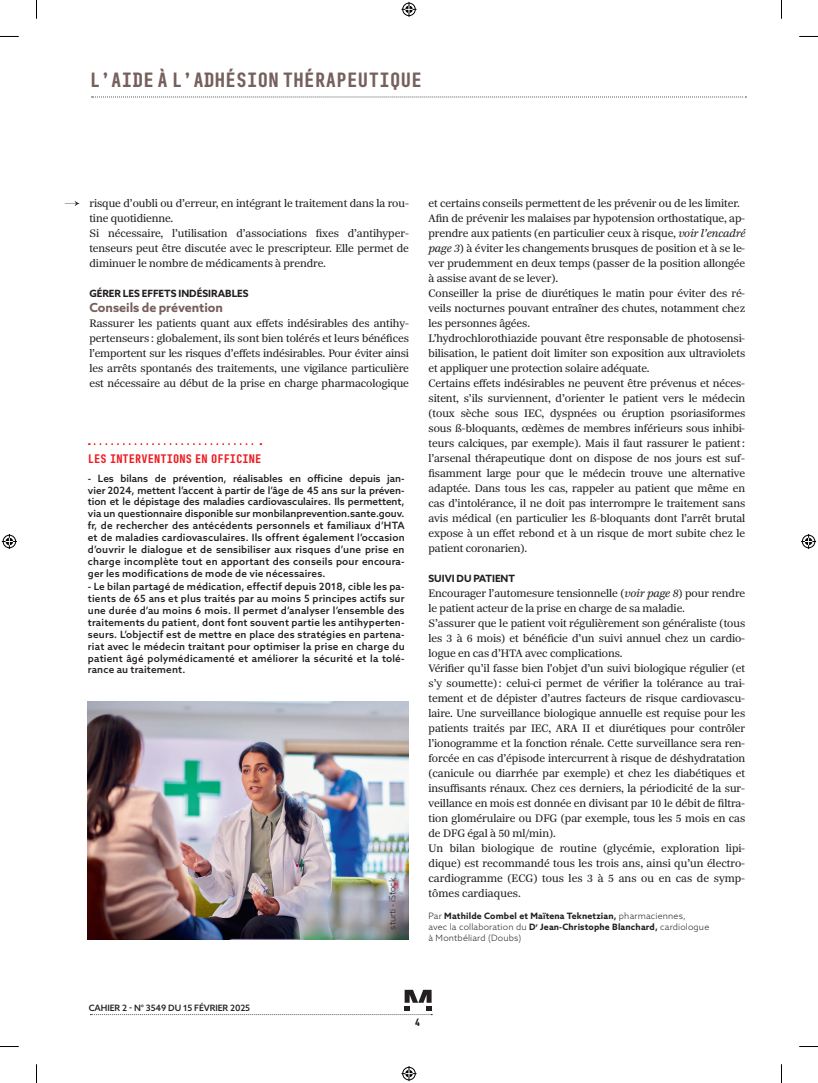
<style>
.page{position:relative;width:818px;height:1083px;background:#fff}
.page>*{position:absolute;margin:0;border:0;box-sizing:border-box;transform-origin:0 0}
.t1{font:700 18.75px "BC Sklonar";letter-spacing:.02em;color:#76605c}
.t2{font:700 12.5px "Azo Sans";color:#76605c}
.t3{font:700 11.25px "BC Sklonar";letter-spacing:.01em;color:#ee1d23}
.t4{font:10.62px/15px "Richmond Text";color:#231f20}
.t5{font:500 10px/11.9px "Azo Sans";letter-spacing:.02em;color:#231f20;text-align:justify}
.t6{font:700 10px "Azo Sans";color:#231f20}
.t7{font:700 10px "BC Sklonar";color:#231f20}
.t8{font:300 8.75px/11.2px "Azo Sans";letter-spacing:.02em;color:#231f20}
.t9{font:500 8.75px "Azo Sans";letter-spacing:-.01em;color:#231f20}
.t10{font:300 8.75px "Azo Sans";letter-spacing:-.01em;color:#231f20}
.s1{font-style:italic}
.s2{font-weight:700}
</style>
<div class="page">
<svg style="left:91px;top:97px;width:655px;height:1px"></svg>
<svg style="left:65px;top:201px;width:15px;height:5px"></svg>
<svg style="left:90px;top:990px;width:342px;height:25px"></svg>
<svg style="left:89px;top:443px;width:172px;height:2px"></svg>
<img style="left:88px;top:702px;width:321px;height:237px">
<svg style="left:0;top:36px;width:19px;height:1px"></svg>
<svg style="left:799px;top:36px;width:18px;height:1px"></svg>
<svg style="left:0;top:1046px;width:19px;height:1px"></svg>
<svg style="left:799px;top:1046px;width:18px;height:1px"></svg>
<svg style="left:36px;top:0;width:1px;height:19px"></svg>
<svg style="left:36px;top:1064px;width:1px;height:19px"></svg>
<svg style="left:401px;top:2px;width:15px;height:15px"></svg>
<svg style="left:401px;top:1066px;width:15px;height:15px"></svg>
<svg style="left:2px;top:534px;width:15px;height:15px"></svg>
<svg style="left:801px;top:534px;width:14px;height:15px"></svg>
<h1 class="t1" style="left:90px;top:69px;width:333px">L’AIDE À L’ADHÉSION THÉRAPEUTIQUE</h1>
<p class="t4" style="left:89px;top:196px;width:321px">risque d’oubli ou d’erreur, en intégrant le traitement dans la rou&shy;tine quotidienne.<br>Si nécessaire, l’utilisation d’associations fixes d’antihyper&shy;tenseurs peut être discutée avec le prescripteur. Elle permet de diminuer le nombre de médicaments à prendre.</p>
<p class="t6" style="left:89px;top:287px;width:161px">GÉRER LES EFFETS INDÉSIRABLES</p>
<p class="t2" style="left:89px;top:299px;width:135px">Conseils de prévention</p>
<p class="t4" style="left:89px;top:316px;width:321px;text-align:justify">Rassurer les patients quant aux effets indésirables des antihy&shy;pertenseurs : globalement, ils sont bien tolérés et leurs bénéfices l’emportent sur les risques d’effets indésirables. Pour éviter ainsi les arrêts spontanés des traitements, une vigilance particulière est nécessaire au début de la prise en charge pharmacologique</p>
<p class="t3" style="left:88px;top:451px;width:175px">LES INTERVENTIONS EN OFFICINE</p>
<p class="t5" style="left:88px;top:472px;width:318px">- Les bilans de prévention, réalisables en officine depuis jan&shy;vier 2024, mettent l’accent à partir de l’âge de 45 ans sur la préven&shy;tion et le dépistage des maladies cardiovasculaires. Ils permettent, via un questionnaire disponible sur monbilanprevention.sante.gouv. fr, de rechercher des antécédents personnels et familiaux d’HTA et de maladies cardiovasculaires. Ils offrent également l’occasion d’ouvrir le dialogue et de sensibiliser aux risques d’une prise en charge incomplète tout en apportant des conseils pour encoura&shy;ger les modifications de mode de vie nécessaires.</p>
<p class="t5" style="left:88px;top:581px;width:318px">- Le bilan partagé de médication, effectif depuis 2018, cible les pa&shy;tients de 65 ans et plus traités par au moins 5 principes actifs sur une durée d’au moins 6 mois. Il permet d’analyser l’ensemble des traitements du patient, dont font souvent partie les antihyperten&shy;seurs. L’objectif est de mettre en place des stratégies en partena&shy;riat avec le médecin traitant pour optimiser la prise en charge du patient âgé polymédicamenté et améliorer la sécurité et la tolé&shy;rance au traitement.</p>
<p class="t10" style="left:387px;top:929px;width:53px;rotate:-90deg">sturti - iStock</p>
<p class="t4" style="left:428px;top:196px;width:318px">et certains conseils permettent de les prévenir ou de les limiter.<br>Afin de prévenir les malaises par hypotension orthostatique, ap&shy;prendre aux patients (en particulier ceux à risque, <span class="s1">voir l’encadré page 3</span>) à éviter les changements brusques de position et à se le&shy;ver prudemment en deux temps (passer de la position allongée à assise avant de se lever).<br>Conseiller la prise de diurétiques le matin pour éviter des ré&shy;veils nocturnes pouvant entraîner des chutes, notamment chez les personnes âgées.<br>L’hydrochlorothiazide pouvant être responsable de photosensi&shy;bilisation, le patient doit limiter son exposition aux ultraviolets et appliquer une protection solaire adéquate.<br>Certains effets indésirables ne peuvent être prévenus et néces&shy;sitent, s’ils surviennent, d’orienter le patient vers le médecin (toux sèche sous IEC, dyspnées ou éruption psoriasiformes sous ß-bloquants, œdèmes de membres inférieurs sous inhibi&shy;teurs calciques, par exemple). Mais il faut rassurer le patient: l’arsenal thérapeutique dont on dispose de nos jours est suf&shy;fisamment large pour que le médecin trouve une alternative adaptée. Dans tous les cas, rappeler au patient que même en cas d’intolérance, il ne doit pas interrompre le traitement sans avis médical (en particulier les ß-bloquants dont l’arrêt brutal expose à un effet rebond et à un risque de mort subite chez le patient coronarien).</p>
<p class="t6" style="left:428px;top:572px;width:88px">SUIVI DU PATIENT</p>
<p class="t4" style="left:428px;top:586px;width:318px">Encourager l’automesure tensionnelle (<span class="s1">voir page 8</span>) pour rendre le patient acteur de la prise en charge de sa maladie.<br>S’assurer que le patient voit régulièrement son généraliste (tous les 3 à 6 mois) et bénéficie d’un suivi annuel chez un cardio&shy;logue en cas d’HTA avec complications.<br>Vérifier qu’il fasse bien l’objet d’un suivi biologique régulier (et s’y soumette): celui-ci permet de vérifier la tolérance au trai&shy;tement et de dépister d’autres facteurs de risque cardiovascu&shy;laire. Une surveillance biologique annuelle est requise pour les patients traités par IEC, ARA II et diurétiques pour contrôler l’ionogramme et la fonction rénale. Cette surveillance sera ren&shy;forcée en cas d’épisode intercurrent à risque de déshydratation (canicule ou diarrhée par exemple) et chez les diabétiques et insuf-fisants rénaux. Chez ces derniers, la périodicité de la sur&shy;veillance en mois est donnée en divisant par 10 le débit de filtra&shy;tion glomérulaire ou DFG (par exemple, tous les 5 mois en cas de DFG égal à 50 ml/min).<br>Un bilan biologique de routine (glycémie, exploration lipi&shy;dique) est recommandé tous les trois ans, ainsi qu’un électro&shy;cardiogramme (ECG) tous les 3 à 5 ans ou en cas de symp&shy;tômes cardiaques.</p>
<p class="t8" style="left:428px;top:910px;width:282px">Par <span class="s2">Mathilde Combel et Maïtena Teknetzian,</span> pharmaciennes,<br>avec la collaboration du <span class="s2">D</span><sup>r</sup> <span class="s2">Jean-Christophe Blanchard,</span> cardiologue à Montbéliard (Doubs)</p>
<p class="t9" style="left:89px;top:1002px;width:163px">CAHIER 2 - N° 3549 DU 15 FÉVRIER 2025</p>
<p class="t7" style="left:414px;top:1016px;width:7px">4</p>
</div>
